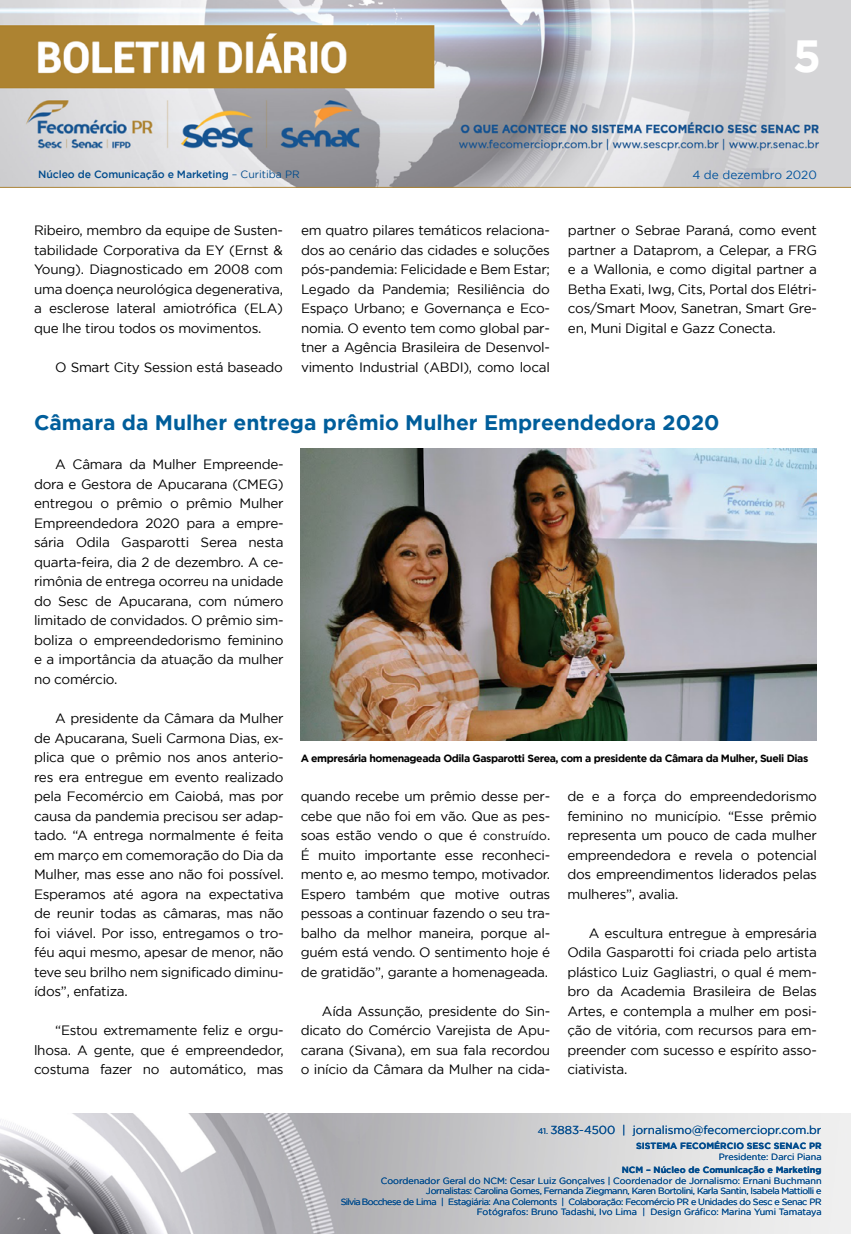
<style>
.page{position:relative;width:851px;height:1234px;background:#fff}
.page>*{position:absolute;margin:0;border:0;box-sizing:border-box;transform-origin:0 0}
.t1{font:700 45px "Gotham";color:#fff}
.t2{font:700 21px "Gotham";color:#005e9b}
.t3{font:13.5px/19.5px "Gotham";letter-spacing:-.02em;color:#000;text-align:justify}
.t4{font:11.85px "Gotham";color:#00529c}
.t5{font:11.55px "Gotham";color:#004b8d}
.t6{font:700 10.5px "Gotham";letter-spacing:-.04em;color:#000}
.t7{font:500 10.5px "Gotham";letter-spacing:-.01em;color:#004b8d}
.t8{font:9px/10.5px "Gotham";letter-spacing:-.04em;color:#004b8d;text-align:right}
.t9{font:700 9px "Gotham";color:#004b8d}
.t10{font:9px "Gotham";color:#004b8d}
.s1{font-weight:400}
.s2{font-size:12px}
.s3{font-size:8.25px}
</style>
<div class="page">
<img style="left:0;top:0;width:850px;height:188px">
<img style="left:0;top:1113px;width:850px;height:120px">
<img style="left:300px;top:448px;width:516px;height:292px">
<h1 class="t1" style="left:792px;top:30px;width:30px">5</h1>
<p class="t7" style="left:38px;top:168px;width:263px">Núcleo de Comunicação e Marketing <span class="s1">– Curitiba PR</span></p>
<p class="t4" style="left:692px;top:168px;width:126px">4 de dezembro 2020</p>
<p class="t3" style="left:34px;top:220px;width:250px">Ribeiro, membro da equipe de Susten&shy;tabilidade Corporativa da EY (Ernst &amp; Young). Diagnosticado em 2008 com uma doença neurológica degenerativa, a esclerose lateral amiotrófica (ELA) que lhe tirou todos os movimentos.</p>
<p class="t3" style="left:55px;top:357px;width:229px">O Smart City Session está baseado</p>
<p class="t3" style="left:301px;top:220px;width:250px">em quatro pilares temáticos relaciona&shy;dos ao cenário das cidades e soluções pós-pandemia: Felicidade e Bem Estar; Legado da Pandemia; Resiliência do Espaço Urbano; e Governança e Eco&shy;nomia. O evento tem como global par&shy;tner a Agência Brasileira de Desenvol&shy;vimento Industrial (ABDI), como local</p>
<p class="t3" style="left:568px;top:220px;width:250px">partner o Sebrae Paraná, como event partner a Dataprom, a Celepar, a FRG e a Wallonia, e como digital partner a Betha Exati, Iwg, Cits, Portal dos Elétri&shy;cos/Smart Moov, Sanetran, Smart Gre&shy;en, Muni Digital e Gazz Conecta.</p>
<h2 class="t2" style="left:34px;top:410px;width:686px">Câmara da Mulher entrega prêmio Mulher Empreendedora 2020</h2>
<p class="t3" style="left:34px;top:454px;width:251px;text-indent:21px">A Câmara da Mulher Empreende&shy;dora e Gestora de Apucarana (CMEG) entregou o prêmio o prêmio Mulher Empreendedora 2020 para a empre&shy;sária Odila Gasparotti Serea nesta quarta-feira, dia 2 de dezembro. A ce&shy;rimônia de entrega ocorreu na unidade do Sesc de Apucarana, com número limitado de convidados. O prêmio sim&shy;boliza o empreendedorismo feminino e a importância da atuação da mulher no comércio.</p>
<p class="t3" style="left:34px;top:708px;width:251px;text-indent:21px">A presidente da Câmara da Mulher de Apucarana, Sueli Carmona Dias, ex&shy;plica que o prêmio nos anos anterio&shy;res era entregue em evento realizado pela Fecomércio em Caiobá, mas por causa da pandemia precisou ser adap&shy;tado. “A entrega normalmente é feita em março em comemoração do Dia da Mulher, mas esse ano não foi possível.<br>Esperamos até agora na expectativa de reunir todas as câmaras, mas não foi viável. Por isso, entregamos o tro&shy;féu aqui mesmo, apesar de menor, não teve seu brilho nem significado diminu&shy;ídos”, enfatiza.</p>
<p class="t3" style="left:34px;top:1020px;width:251px;text-indent:21px">“Estou extremamente feliz e orgu&shy;lhosa. A gente, que é empreendedor, costuma fazer no automático, mas</p>
<p class="t6" style="left:300px;top:752px;width:509px">A empresária homenageada Odila Gasparotti Serea, com a presidente da Câmara da Mulher, Sueli Dias</p>
<p class="t3" style="left:300px;top:786px;width:251px">quando recebe um prêmio desse per&shy;cebe que não foi em vão. Que as pes&shy;soas estão vendo o que é <span class="s2">construído</span>.<br>É muito importante esse reconheci&shy;mento e, ao mesmo tempo, motivador.<br>Espero também que motive outras pessoas a continuar fazendo o seu tra&shy;balho da melhor maneira, porque al&shy;guém está vendo. O sentimento hoje é de gratidão”, garante a homenageada.</p>
<p class="t3" style="left:300px;top:1000px;width:251px;text-indent:21px">Aída Assunção, presidente do Sin&shy;dicato do Comércio Varejista de Apu&shy;carana (Sivana), em sua fala recordou o início da Câmara da Mulher na cida-</p>
<p class="t3" style="left:567px;top:786px;width:251px">de e a força do empreendedorismo feminino no município. “Esse prêmio representa um pouco de cada mulher empreendedora e revela o potencial dos empreendimentos liderados pelas mulheres”, avalia.</p>
<p class="t3" style="left:567px;top:922px;width:251px;text-indent:21px">A escultura entregue à empresária Odila Gasparotti foi criada pelo artista plástico Luiz Gagliastri, o qual é mem&shy;bro da Academia Brasileira de Belas Artes, e contempla a mulher em posi&shy;ção de vitória, com recursos para em&shy;preender com sucesso e espírito asso&shy;ciativista.</p>
<p class="t5" style="left:537px;top:1123px;width:285px"><span class="s3">41.</span> 3883-4500 | jornalismo@fecomerciopr.com.br</p>
<p class="t9" style="left:636px;top:1140px;width:187px">SISTEMA FECOMÉRCIO SESC SENAC PR</p>
<p class="t10" style="left:718px;top:1151px;width:104px">Presidente: Darci Piana</p>
<p class="t9" style="left:621px;top:1164px;width:201px">NCM – Núcleo de Comunicação e Marketing</p>
<p class="t8" style="left:341px;top:1174px;width:482px">Coordenador Geral do NCM: Cesar Luiz Gonçalves | Coordenador de Jornalismo: Ernani Buchmann Jornalistas: Carolina Gomes, Fernanda Ziegmann, Karen Bortolini, Karla Santin, Isabela Mattiolli e<br>Silvia Bocchese de Lima | Estagiária: Ana Colemonts | Colaboração: Fecomércio PR e Unidades do Sesc e Senac PR Fotógrafos: Bruno Tadashi, Ivo Lima | Design Gráfico: Marina Yumi Tamataya</p>
</div>
